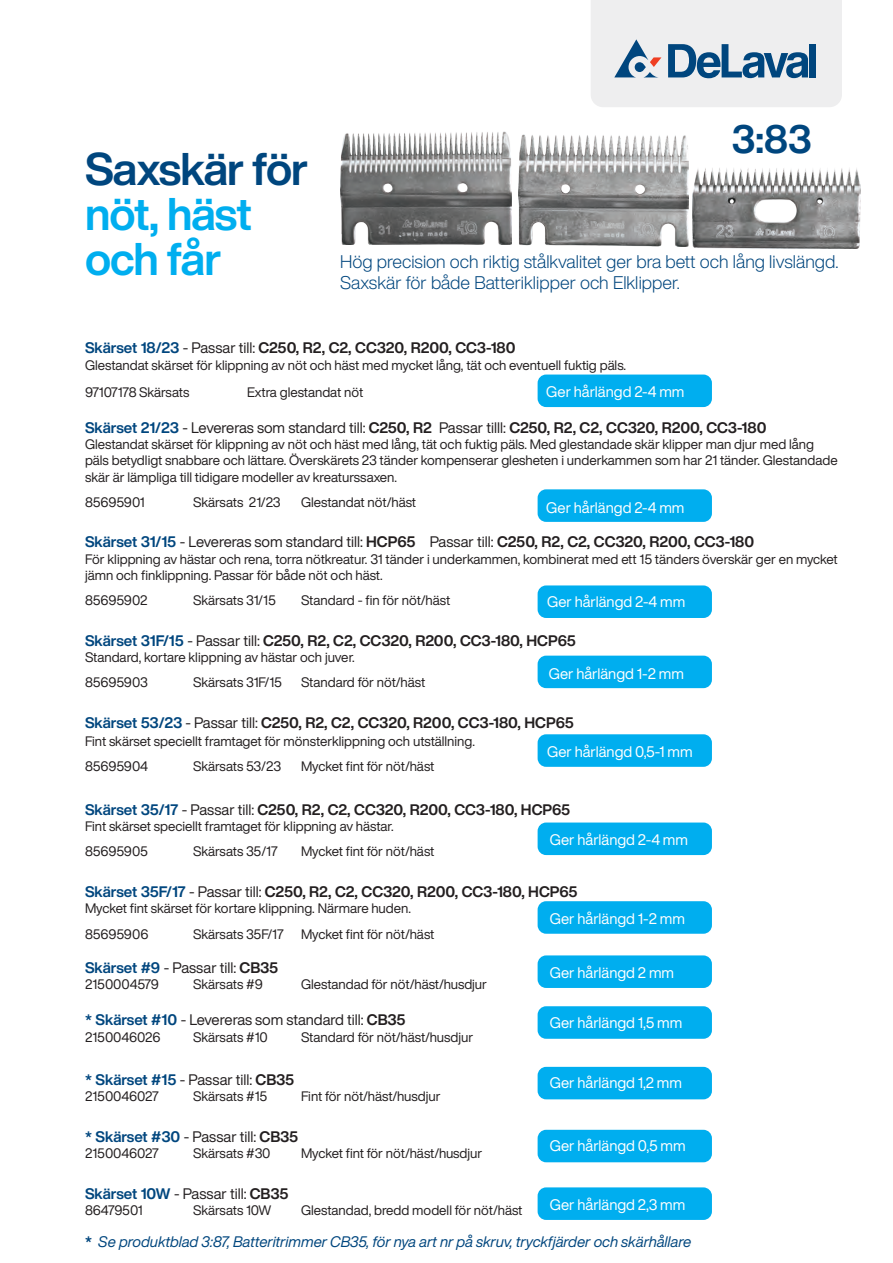
<style>
.page{position:relative;width:893px;height:1263px;background:#fff}
.page>*{position:absolute;margin:0;border:0;box-sizing:border-box;transform-origin:0 0}
.t1{font:700 45px/45px "Helvetica Now Display";letter-spacing:-.025em;color:#00aeef}
.t2{font:700 45px "Helvetica Now Display";letter-spacing:-.02em;color:#00467e}
.t3{font:700 39px "Helvetica Now Display";color:#00467e}
.t4{font:300 18px/21.8px "Helvetica Now Display";color:#00467e}
.t5{font:15px "Helvetica Now Display";color:#231f20}
.t6{font:700 15px "Helvetica Now Display";color:#231f20}
.t7{font:15px "Helvetica Now Display";color:#fff}
.t8{font:italic 15px "Helvetica Now Display";color:#00467e}
.t9{font:13.5px/25.2px "Helvetica Now Display";color:#231f20}
.t10{font:13.5px "Helvetica Now Display";letter-spacing:-.02em;color:#231f20}
.s1{color:#00467e}
.s2{font-weight:400}
.s3{font-weight:700;color:#00467e}
.s4{font-weight:700}
.s5{font-weight:700;font-style:normal}
</style>
<div class="page">
<svg style="left:591px;top:0;width:251px;height:107px;background:#d2dae1"></svg>
<img style="left:341px;top:132px;width:170px;height:112px">
<img style="left:518px;top:134px;width:170px;height:113px">
<img style="left:692px;top:168px;width:169px;height:80px">
<div style="left:538px;top:489px;width:174px;height:33px;background:#00aeef;border-radius:9px"></div>
<div style="left:538px;top:585px;width:174px;height:33px;background:#00aeef;border-radius:9px"></div>
<div style="left:538px;top:656px;width:174px;height:32px;background:#00aeef;border-radius:9px"></div>
<div style="left:538px;top:734px;width:174px;height:33px;background:#00aeef;border-radius:9px"></div>
<div style="left:538px;top:822px;width:174px;height:33px;background:#00aeef;border-radius:9px"></div>
<div style="left:538px;top:901px;width:174px;height:33px;background:#00aeef;border-radius:9px"></div>
<div style="left:538px;top:1006px;width:174px;height:33px;background:#00aeef;border-radius:9px"></div>
<div style="left:538px;top:1067px;width:174px;height:32px;background:#00aeef;border-radius:9px"></div>
<div style="left:538px;top:1130px;width:174px;height:32px;background:#00aeef;border-radius:9px"></div>
<div style="left:538px;top:1187px;width:174px;height:33px;background:#00aeef;border-radius:9px"></div>
<div style="left:538px;top:374px;width:174px;height:33px;background:#00aeef;border-radius:9px"></div>
<div style="left:538px;top:955px;width:174px;height:33px;background:#00aeef;border-radius:9px"></div>
<h1 class="t2" style="left:85px;top:138px;width:225px">Saxskär för</h1>
<h1 class="t1" style="left:85px;top:191px;width:168px">nöt, häst och får</h1>
<h2 class="t3" style="left:731px;top:113px;width:82px">3:83</h2>
<h3 class="t4" style="left:340px;top:250px;width:500px">Hög precision och riktig stålkvalitet ger bra bett och lång livslängd.<br>Saxskär för både Batteriklipper och Elklipper.</h3>
<p class="t6" style="left:85px;top:338px;width:432px"><span class="s1">Skärset 18/23</span> <span class="s2">- Passar till:</span> C250, R2, C2, CC320, R200, CC3-180</p>
<p class="t9" style="left:85px;top:351px;width:543px;line-height:27.2px">Glestandat skärset för klippning av nöt och häst med mycket lång, tät och eventuell fuktig päls.<br>97107178 Skärsats</p>
<p class="t7" style="left:546px;top:381px;width:140px">Ger hårlängd 2-4 mm</p>
<p class="t9" style="left:247px;top:379px;width:118px">Extra glestandat nöt</p>
<p class="t5" style="left:85px;top:417px;width:683px"><span class="s3">Skärset 21/23</span> - Levereras som standard till: <span class="s4">C250, R2</span> Passar tilll: <span class="s4">C250, R2, C2, CC320, R200, CC3-180</span></p>
<p class="t9" style="left:85px;top:436px;width:754px;line-height:16.2px">Glestandat skärset för klippning av nöt och häst med lång, tät och fuktig päls. Med glestandade skär klipper man djur med lång päls betydligt snabbare och lättare. Överskärets 23 tänder kompenserar glesheten i underkammen som har 21 tänder. Glestandade skär är lämpliga till tidigare modeller av kreaturssaxen.</p>
<p class="t9" style="left:85px;top:489px;width:61px">85695901</p>
<p class="t9" style="left:193px;top:489px;width:89px">Skärsats 21/23</p>
<p class="t9" style="left:301px;top:489px;width:116px">Glestandat nöt/häst</p>
<p class="t5" style="left:85px;top:532px;width:671px"><span class="s3">Skärset 31/15</span> - Levereras som standard till: <span class="s4">HCP65</span> Passar till: <span class="s4">C250, R2, C2, CC320, R200, CC3-180</span></p>
<p class="t9" style="left:85px;top:551px;width:754px;line-height:16.2px">För klippning av hästar och rena, torra nötkreatur. 31 tänder i underkammen, kombinerat med ett 15 tänders överskär ger en mycket jämn och finklippning. Passar för både nöt och häst.</p>
<p class="t9" style="left:85px;top:588px;width:64px">85695902</p>
<p class="t9" style="left:193px;top:588px;width:84px">Skärsats 31/15</p>
<p class="t9" style="left:301px;top:588px;width:151px">Standard - fin för nöt/häst</p>
<p class="t6" style="left:85px;top:630px;width:492px"><span class="s1">Skärset 31F/15</span> <span class="s2">- Passar till:</span> C250, R2, C2, CC320, R200, CC3-180, HCP65</p>
<p class="t9" style="left:85px;top:645px;width:271px">Standard, kortare klippning av hästar och juver.<br>85695903</p>
<p class="t7" style="left:546px;top:497px;width:140px">Ger hårlängd 2-4 mm</p>
<p class="t7" style="left:547px;top:592px;width:140px">Ger hårlängd 2-4 mm</p>
<p class="t7" style="left:549px;top:663px;width:137px">Ger hårlängd 1-2 mm</p>
<p class="t9" style="left:193px;top:670px;width:91px">Skärsats 31F/15</p>
<p class="t9" style="left:301px;top:670px;width:126px">Standard för nöt/häst</p>
<p class="t6" style="left:85px;top:712px;width:490px"><span class="s1">Skärset 53/23</span> <span class="s2">- Passar till:</span> C250, R2, C2, CC320, R200, CC3-180, HCP65</p>
<p class="t9" style="left:85px;top:729px;width:391px">Fint skärset speciellt framtaget för mönsterklippning och utställning.<br>85695904</p>
<p class="t7" style="left:547px;top:741px;width:147px">Ger hårlängd 0,5-1 mm</p>
<p class="t9" style="left:193px;top:754px;width:90px">Skärsats 53/23</p>
<p class="t9" style="left:301px;top:754px;width:135px">Mycket fint för nöt/häst</p>
<p class="t6" style="left:85px;top:799px;width:487px"><span class="s1">Skärset 35/17</span> <span class="s2">- Passar till:</span> C250, R2, C2, CC320, R200, CC3-180, HCP65</p>
<p class="t9" style="left:85px;top:814px;width:310px">Fint skärset speciellt framtaget för klippning av hästar.<br>85695905</p>
<p class="t7" style="left:550px;top:829px;width:140px">Ger hårlängd 2-4 mm</p>
<p class="t9" style="left:193px;top:839px;width:86px">Skärsats 35/17</p>
<p class="t9" style="left:301px;top:839px;width:135px">Mycket fint för nöt/häst</p>
<p class="t6" style="left:85px;top:881px;width:494px"><span class="s1">Skärset 35F/17</span> <span class="s2">- Passar till:</span> C250, R2, C2, CC320, R200, CC3-180, HCP65</p>
<p class="t9" style="left:85px;top:896px;width:327px">Mycket fint skärset för kortare klippning. Närmare huden.<br>85695906</p>
<p class="t7" style="left:550px;top:908px;width:137px">Ger hårlängd 1-2 mm</p>
<p class="t9" style="left:193px;top:921px;width:92px">Skärsats 35F/17</p>
<p class="t9" style="left:301px;top:921px;width:135px">Mycket fint för nöt/häst</p>
<p class="t5" style="left:85px;top:957px;width:195px"><span class="s3">Skärset #9</span> - Passar till: <span class="s4">CB35</span></p>
<p class="t9" style="left:85px;top:972px;width:76px">2150004579</p>
<p class="t9" style="left:193px;top:972px;width:71px">Skärsats #9</p>
<p class="t9" style="left:301px;top:972px;width:187px">Glestandad för nöt/häst/husdjur</p>
<p class="t5" style="left:85px;top:1010px;width:322px"><span class="s3">* Skärset #10</span> - Levereras som standard till: <span class="s4">CB35</span></p>
<p class="t9" style="left:85px;top:1024px;width:77px">2150046026</p>
<p class="t9" style="left:193px;top:1024px;width:76px">Skärsats #10</p>
<p class="t9" style="left:301px;top:1024px;width:174px">Standard för nöt/häst/husdjur</p>
<p class="t5" style="left:85px;top:1070px;width:211px"><span class="s3">* Skärset #15</span> - Passar till: <span class="s4">CB35</span></p>
<p class="t9" style="left:85px;top:1084px;width:75px">2150046027</p>
<p class="t9" style="left:193px;top:1084px;width:76px">Skärsats #15</p>
<p class="t9" style="left:301px;top:1084px;width:141px">Fint för nöt/häst/husdjur</p>
<p class="t5" style="left:85px;top:1126px;width:215px"><span class="s3">* Skärset #30</span> - Passar till: <span class="s4">CB35</span></p>
<p class="t9" style="left:85px;top:1141px;width:75px">2150046027</p>
<p class="t9" style="left:193px;top:1141px;width:79px">Skärsats #30</p>
<p class="t9" style="left:301px;top:1141px;width:183px">Mycket fint för nöt/häst/husdjur</p>
<p class="t5" style="left:85px;top:1183px;width:205px"><span class="s3">Skärset 10W</span> - Passar till: <span class="s4">CB35</span></p>
<p class="t10" style="left:85px;top:1201px;width:59px">86479501</p>
<p class="t9" style="left:193px;top:1198px;width:80px">Skärsats 10W</p>
<p class="t9" style="left:301px;top:1198px;width:223px">Glestandad, bredd modell för nöt/häst</p>
<p class="t7" style="left:550px;top:962px;width:126px">Ger hårlängd 2 mm</p>
<p class="t7" style="left:550px;top:1012px;width:134px">Ger hårlängd 1,5 mm</p>
<p class="t7" style="left:550px;top:1073px;width:134px">Ger hårlängd 1,2 mm</p>
<p class="t7" style="left:550px;top:1136px;width:137px">Ger hårlängd 0,5 mm</p>
<p class="t7" style="left:550px;top:1194px;width:137px">Ger hårlängd 2,3 mm</p>
<p class="t8" style="left:85px;top:1231px;width:608px"><span class="s5">*</span> Se produktblad 3:87, Batteritrimmer CB35, för nya art nr på skruv, tryckfjärder och skärhållare</p>
</div>
